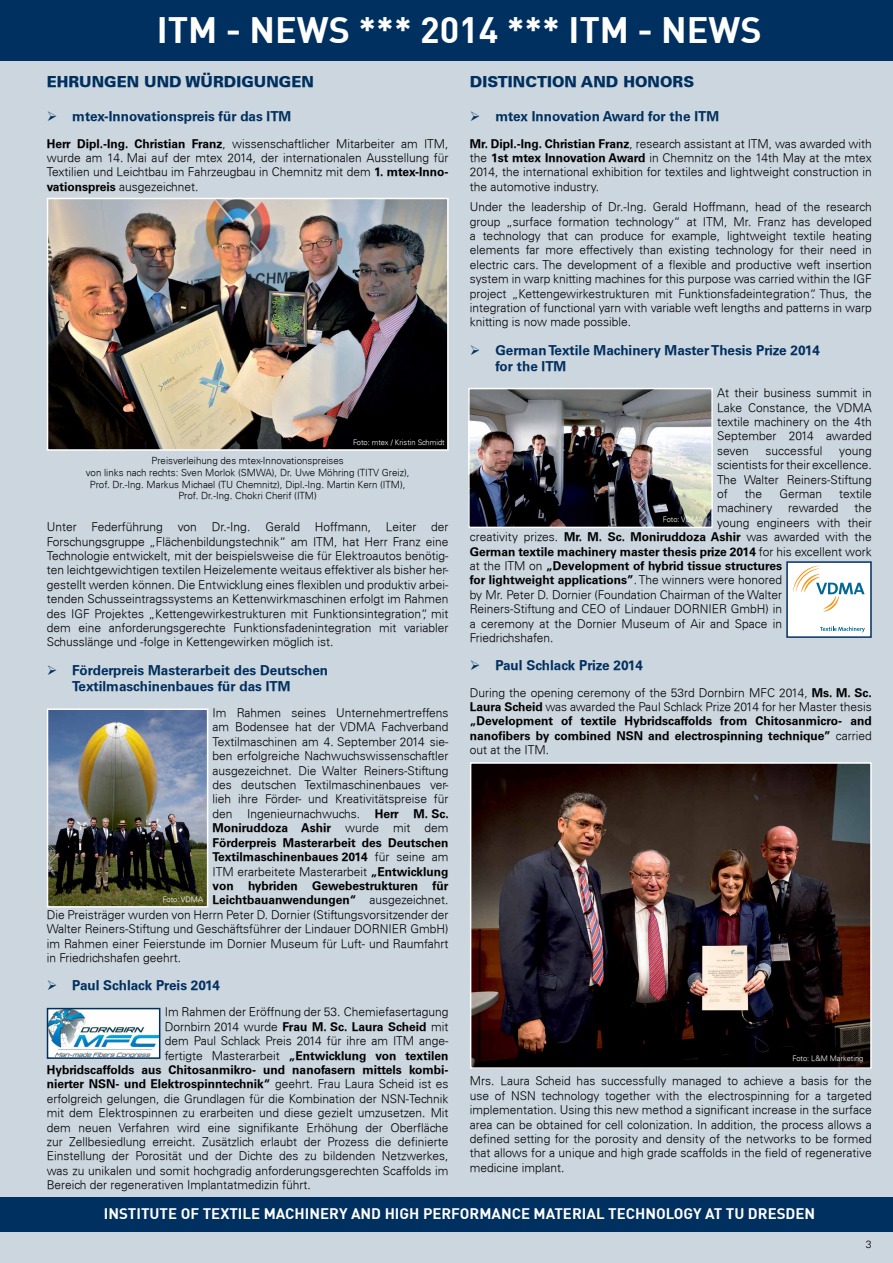
<style>
.page{position:relative;width:893px;height:1263px;background:#fff}
.page>*{position:absolute;margin:0;border:0;box-sizing:border-box;transform-origin:0 0}
.t1{font:700 36px "DIN";color:#fff}
.t2{font:700 15px "DIN";color:#fff}
.t3{font:900 15px "Univers";color:#00305f}
.t4{font:700 13.5px/16.2px "Univers";color:#00305f}
.t5{font:300 12px/14.4px "Univers";color:#000;text-align:justify}
.t6{font:700 12px "Univers";color:#000}
.t7{font:300 10.5px "Univers";color:#000}
.t8{font:300 9.75px/11.7px "Univers";color:#000;text-align:center}
.t9{font:300 7.5px "Univers";color:#fff}
.s1{font-weight:700}
.s2{font-weight:300}
</style>
<div class="page">
<div style="left:0;top:26px;width:893px;height:1237px;background:#ccd6df"></div>
<div style="left:0;top:0;width:893px;height:61px;background:#00305f"></div>
<div style="left:0;top:1197px;width:893px;height:34px;background:#00305f"></div>
<img style="left:50px;top:201px;width:396px;height:247px">
<div style="left:47px;top:198px;width:402px;height:253px;border:2px solid #fff"></div>
<div style="left:787px;top:562px;width:84px;height:75px;background:#fff"></div>
<svg style="left:793px;top:565px;width:72px;height:47px"></svg>
<svg style="left:820px;top:627px;width:45px;height:5px"></svg>
<div style="left:786px;top:561px;width:86px;height:77px;border:2px solid #00305f"></div>
<img style="left:50px;top:711px;width:155px;height:193px">
<div style="left:47px;top:708px;width:161px;height:199px;border:2px solid #fff"></div>
<img style="left:473px;top:765px;width:396px;height:301px">
<div style="left:470px;top:762px;width:402px;height:307px;border:2px solid #fff"></div>
<img style="left:471px;top:391px;width:239px;height:134px">
<div style="left:468px;top:388px;width:245px;height:140px;border:2px solid #fff"></div>
<img style="left:50px;top:1011px;width:107px;height:45px">
<div style="left:47px;top:1008px;width:113px;height:51px;border:2px solid #00305f"></div>
<h1 class="t1" style="left:157px;top:7px;width:555px">ITM - NEWS *** 2014 *** ITM - NEWS</h1>
<p class="t3" style="left:47px;top:72px;width:269px">EHRUNGEN UND WÜRDIGUNGEN</p>
<p class="t4" style="left:72px;top:109px;width:203px">mtex-Innovationspreis für das ITM</p>
<p class="t5" style="left:47px;top:136px;width:403px"><span class="s1">Herr Dipl.-Ing. Christian Franz</span>, wissenschaftlicher Mitarbeiter am ITM, wurde am 14. Mai auf der mtex 2014, der internationalen Ausstellung für Textilien und Leichtbau im Fahrzeugbau in Chemnitz mit dem <span class="s1">1. mtex-Inno&shy;vationspreis</span> ausgezeichnet.</p>
<p class="t9" style="left:353px;top:438px;width:93px">Foto: mtex / Kristin Schmidt</p>
<p class="t8" style="left:86px;top:455px;width:325px">Preisverleihung des mtex-Innovationspreises<br>von links nach rechts: Sven Morlok (SMWA), Dr. Uwe Möhring (TITV Greiz), Prof. Dr.-Ing. Markus Michael (TU Chemnitz), Dipl.-Ing. Martin Kern (ITM), Prof. Dr.-Ing. Chokri Cherif (ITM)</p>
<p class="t5" style="left:47px;top:520px;width:403px">Unter Federführung von Dr.-Ing. Gerald Hoffmann, Leiter der Forschungsgruppe „Flächenbildungstechnik“ am ITM, hat Herr Franz eine Technologie entwickelt, mit der beispielsweise die für Elektroautos benötig&shy;ten leichtgewichtigen textilen Heizelemente weitaus effektiver als bisher her&shy;gestellt werden können. Die Entwicklung eines flexiblen und produktiv arbei&shy;tenden Schusseintragssystems an Kettenwirkmaschinen erfolgt im Rahmen des IGF Projektes „Kettengewirkestrukturen mit Funktionsintegration“, mit dem eine anforderungsgerechte Funktionsfadenintegration mit variabler Schusslänge und -folge in Kettengewirken möglich ist.</p>
<p class="t4" style="left:72px;top:662px;width:257px">Förderpreis Masterarbeit des Deutschen<br>Textilmaschinenbaues für das ITM</p>
<p class="t5" style="left:213px;top:706px;width:237px">Im Rahmen seines Unternehmertreffens</p>
<p class="t5" style="left:213px;top:720px;width:237px">am Bodensee hat der VDMA Fachverband</p>
<p class="t5" style="left:213px;top:734px;width:237px">Textilmaschinen am 4. September 2014 sie-</p>
<p class="t5" style="left:213px;top:749px;width:237px">ben erfolgreiche Nachwuchswissenschaftler</p>
<p class="t5" style="left:213px;top:763px;width:237px">ausgezeichnet. Die Walter Reiners-Stiftung</p>
<p class="t5" style="left:213px;top:778px;width:237px">des deutschen Textilmaschinenbaues ver-</p>
<p class="t5" style="left:213px;top:792px;width:238px">lieh ihre Förder- und Kreativitätspreise für</p>
<p class="t5" style="left:213px;top:806px;width:238px">den Ingenieurnachwuchs. <span class="s1">Herr M. Sc.</span></p>
<p class="t6" style="left:213px;top:821px;width:237px">Moniruddoza Ashir <span class="s2">wurde mit dem</span></p>
<p class="t6" style="left:213px;top:835px;width:237px">Förderpreis Masterarbeit des Deutschen</p>
<p class="t6" style="left:213px;top:850px;width:237px">Textilmaschinenbaues 2014 <span class="s2">für seine am</span></p>
<p class="t5" style="left:213px;top:864px;width:237px">ITM erarbeitete Masterarbeit <span class="s1">„Entwicklung</span></p>
<p class="t6" style="left:213px;top:879px;width:237px">von hybriden Gewebestrukturen für</p>
<p class="t6" style="left:213px;top:893px;width:237px">Leichtbauanwendungen“ <span class="s2">ausgezeichnet.</span></p>
<p class="t5" style="left:47px;top:907px;width:403px">Die Preisträger wurden von Herrn Peter D. Dornier (Stiftungsvorsitzender der</p>
<p class="t5" style="left:47px;top:922px;width:403px">Walter Reiners-Stiftung und Geschäftsführer der Lindauer DORNIER GmbH)</p>
<p class="t5" style="left:47px;top:936px;width:403px">im Rahmen einer Feierstunde im Dornier Museum für Luft- und Raumfahrt</p>
<p class="t5" style="left:47px;top:950px;width:136px">in Friedrichshafen geehrt.</p>
<p class="t4" style="left:72px;top:977px;width:149px">Paul Schlack Preis 2014</p>
<p class="t5" style="left:165px;top:1005px;width:285px">Im Rahmen der Eröffnung der 53. Chemiefasertagung</p>
<p class="t5" style="left:165px;top:1019px;width:285px">Dornbirn 2014 wurde <span class="s1">Frau M. Sc. Laura Scheid</span> mit</p>
<p class="t5" style="left:165px;top:1034px;width:285px">dem Paul Schlack Preis 2014 für ihre am ITM ange-</p>
<p class="t6" style="left:165px;top:1048px;width:285px"><span class="s2">fertigte Masterarbeit</span> „Entwicklung von textilen</p>
<p class="t6" style="left:47px;top:1063px;width:403px">Hybridscaffolds aus Chitosanmikro- und nanofasern mittels kombi-</p>
<p class="t6" style="left:47px;top:1077px;width:52px">nierter NSN</p>
<p class="t9" style="left:163px;top:895px;width:42px">Foto: VDMA</p>
<p class="t5" style="left:47px;top:1077px;width:403px;text-indent:69px"><span class="s1">- und Elektrospinntechnik“</span> geehrt. Frau Laura Scheid ist es erfolgreich gelungen, die Grundlagen für die Kombination der NSN-Technik mit dem Elektrospinnen zu erarbeiten und diese gezielt umzusetzen. Mit dem neuen Verfahren wird eine signifikante Erhöhung der Oberfläche zur Zellbesiedlung erreicht. Zusätzlich erlaubt der Prozess die definierte Einstellung der Porosität und der Dichte des zu bildenden Netzwerkes, was zu unikalen und somit hochgradig anforderungsgerechten Scaffolds im Bereich der regenerativen Implantatmedizin führt.</p>
<p class="t3" style="left:470px;top:72px;width:226px">DISTINCTION AND HONORS</p>
<p class="t4" style="left:495px;top:109px;width:208px">mtex Innovation Award for the ITM</p>
<p class="t5" style="left:470px;top:136px;width:403px"><span class="s1">Mr. Dipl.-Ing. Christian Franz</span>, research assistant at ITM, was awarded with the <span class="s1">1st mtex Innovation Award</span> in Chemnitz on the 14th May at the mtex 2014, the international exhibition for textiles and lightweight construction in the automotive industry.</p>
<p class="t5" style="left:470px;top:200px;width:403px">Under the leadership of Dr.-Ing. Gerald Hoffmann, head of the research group „surface formation technology“ at ITM, Mr. Franz has developed a technology that can produce for example, lightweight textile heating elements far more effectively than existing technology for their need in electric cars. The development of a flexible and productive weft insertion system in warp knitting machines for this purpose was carried within the IGF project „Kettengewirkestrukturen mit Funktionsfadeintegration“. Thus, the integration of functional yarn with variable weft lengths and patterns in warp knitting is now made possible.</p>
<p class="t4" style="left:495px;top:342px;width:326px">German Textile Machinery Master Thesis Prize 2014 for the ITM</p>
<p class="t5" style="left:717px;top:386px;width:156px">At their business summit in Lake Constance, the VDMA textile machinery on the 4th September 2014 awarded seven</p>
<p class="t5" style="left:766px;top:443px;width:58px">successful</p>
<p class="t5" style="left:717px;top:443px;width:156px;text-indent:122px">young scientists for their excellence.<br>The Walter Reiners-Stiftung of</p>
<p class="t5" style="left:745px;top:487px;width:19px">the</p>
<p class="t5" style="left:779px;top:487px;width:44px">German</p>
<p class="t5" style="left:839px;top:487px;width:34px">textile</p>
<p class="t5" style="left:717px;top:501px;width:57px">machinery</p>
<p class="t5" style="left:788px;top:501px;width:52px">rewarded</p>
<p class="t5" style="left:854px;top:501px;width:19px">the</p>
<p class="t5" style="left:717px;top:515px;width:156px">young engineers with their</p>
<p class="t5" style="left:470px;top:530px;width:403px">creativity prizes. <span class="s1">Mr. M. Sc. Moniruddoza Ashir</span> was awarded with the</p>
<p class="t6" style="left:470px;top:544px;width:403px">German textile machinery master thesis prize 2014 <span class="s2">for his excellent work</span></p>
<p class="t6" style="left:470px;top:559px;width:314px"><span class="s2">at the ITM on</span> „Development of hybrid tissue structures</p>
<p class="t6" style="left:470px;top:573px;width:314px">for lightweight applications”<span class="s2">. The winners were honored</span></p>
<p class="t5" style="left:470px;top:587px;width:314px">by Mr. Peter D. Dornier (Foundation Chairman of the Walter</p>
<p class="t5" style="left:470px;top:602px;width:314px">Reiners-Stiftung and CEO of Lindauer DORNIER GmbH) in</p>
<p class="t5" style="left:470px;top:616px;width:314px">a ceremony at the Dornier Museum of Air and Space in</p>
<p class="t5" style="left:470px;top:631px;width:85px">Friedrichshafen.</p>
<p class="t4" style="left:495px;top:657px;width:149px">Paul Schlack Prize 2014</p>
<p class="t5" style="left:470px;top:685px;width:404px">During the opening ceremony of the 53rd Dornbirn MFC 2014, <span class="s1">Ms. M. Sc.<br>Laura Scheid</span> was awarded the Paul Schlack Prize 2014 for her Master thesis <span class="s1">„Development of textile Hybridscaffolds from Chitosanmicro- and nanofibers by combined NSN</span></p>
<p class="t9" style="left:663px;top:515px;width:42px">Foto: VDMA</p>
<p class="t6" style="left:648px;top:728px;width:225px">and electrospinning technique” <span class="s2">carried</span></p>
<p class="t5" style="left:470px;top:743px;width:81px">out at the ITM.</p>
<p class="t9" style="left:792px;top:1053px;width:72px">Foto: L&amp;M Marketing</p>
<p class="t5" style="left:470px;top:1074px;width:403px">Mrs. Laura Scheid has successfully managed to achieve a basis for the use of NSN technology together with the electrospinning for a targeted implementation. Using this new method a significant increase in the surface area can be obtained for cell colonization. In addition, the process allows a defined setting for the porosity and density of the networks to be formed that allows for a unique and high grade scaffolds in the field of regenerative medicine implant.</p>
<p class="t2" style="left:104px;top:1204px;width:710px">INSTITUTE OF TEXTI LE MACHIN ERY AN D HIGH PERFORMANCE MATERIAL TECHNOLOGY AT TU DRESDEN</p>
<p class="t7" style="left:866px;top:1237px;width:7px">3</p>
</div>
